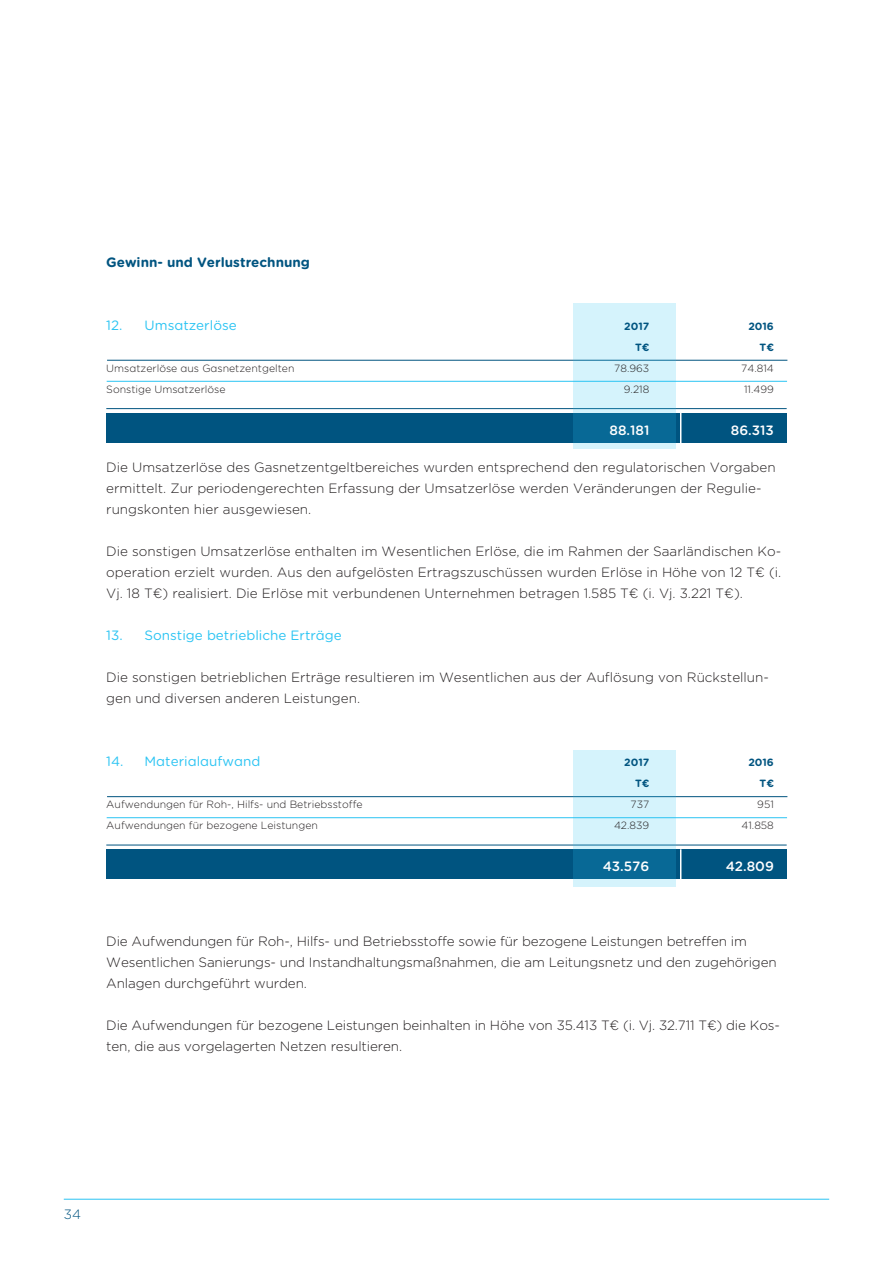
<style>
.page{position:relative;width:893px;height:1263px;background:#fff}
.page>*{position:absolute;margin:0;border:0;box-sizing:border-box;transform-origin:0 0}
.t1{font:300 13.5px/21px "Gotham Rounded";color:#231f20}
.t2{font:13.5px "Gotham Rounded";color:#2bc4f3}
.t3{font:700 13.5px "Gotham Rounded";color:#005480}
.t4{font:500 13.5px "Gotham Rounded";color:#fff}
.t5{font:300 13.5px "Gotham Rounded";color:#005480}
.t6{font:300 10.5px "Gotham Rounded";color:#231f20}
.t7{font:700 10.5px "Gotham Rounded";color:#005480}
</style>
<div class="page">
<hr style="left:64px;top:1199px;width:765px;height:1px;background:#2bc4f3">
<div style="left:106px;top:413px;width:681px;height:29px;background:#005480"></div>
<hr style="left:680px;top:407px;width:1px;height:36px;background:#fff">
<hr style="left:106px;top:408px;width:681px;height:1px;background:#005480">
<hr style="left:107px;top:360px;width:680px;height:1px;background:#005480">
<hr style="left:107px;top:381px;width:680px;height:1px;background:#2bc4f3">
<div style="left:106px;top:850px;width:681px;height:29px;background:#005480"></div>
<hr style="left:106px;top:845px;width:681px;height:1px;background:#005480">
<hr style="left:107px;top:796px;width:680px;height:1px;background:#005480">
<hr style="left:107px;top:817px;width:680px;height:1px;background:#2bc4f3">
<svg style="left:573px;top:750px;width:103px;height:136px;background:#a3d2e3"></svg>
<hr style="left:680px;top:849px;width:1px;height:36px;background:#fff">
<svg style="left:573px;top:303px;width:103px;height:145px;background:#a6d4e5"></svg>
<p class="t3" style="left:106px;top:252px;width:205px">Gewinn- und Verlustrechnung</p>
<p class="t2" style="left:106px;top:316px;width:132px">12. Umsatzerlöse</p>
<p class="t7" style="left:624px;top:318px;width:27px">2017</p>
<p class="t7" style="left:748px;top:318px;width:27px">2016</p>
<p class="t7" style="left:635px;top:339px;width:16px">T€</p>
<p class="t7" style="left:760px;top:339px;width:16px">T€</p>
<p class="t6" style="left:106px;top:361px;width:190px">Umsatzerlöse aus Gasnetzentgelten</p>
<p class="t6" style="left:614px;top:361px;width:37px">78.963</p>
<p class="t6" style="left:741px;top:361px;width:34px">74.814</p>
<p class="t6" style="left:106px;top:382px;width:121px">Sonstige Umsatzerlöse</p>
<p class="t6" style="left:624px;top:382px;width:27px">9.218</p>
<p class="t6" style="left:744px;top:382px;width:31px">11.499</p>
<p class="t4" style="left:609px;top:420px;width:41px">88.181</p>
<p class="t4" style="left:731px;top:420px;width:45px">86.313</p>
<p class="t1" style="left:106px;top:456px;width:671px">Die Umsatzerlöse des Gasnetzentgeltbereiches wurden entsprechend den regulatorischen Vorgaben ermittelt. Zur periodengerechten Erfassung der Umsatzerlöse werden Veränderungen der Regulie&shy;rungskonten hier ausgewiesen.</p>
<p class="t1" style="left:106px;top:540px;width:676px;text-align:justify">Die sonstigen Umsatzerlöse enthalten im Wesentlichen Erlöse, die im Rahmen der Saarländischen Ko&shy;operation erzielt wurden. Aus den aufgelösten Ertragszuschüssen wurden Erlöse in Höhe von 12 T€ (i.<br>Vj. 18 T€) realisiert. Die Erlöse mit verbundenen Unternehmen betragen 1.585 T€ (i. Vj. 3.221 T€).</p>
<p class="t2" style="left:106px;top:626px;width:237px">13. Sonstige betriebliche Erträge</p>
<p class="t1" style="left:106px;top:666px;width:664px">Die sonstigen betrieblichen Erträge resultieren im Wesentlichen aus der Auflösung von Rückstellun&shy;gen und diversen anderen Leistungen.</p>
<p class="t2" style="left:106px;top:752px;width:155px">14. Materialaufwand</p>
<p class="t7" style="left:624px;top:755px;width:27px">2017</p>
<p class="t7" style="left:748px;top:755px;width:27px">2016</p>
<p class="t7" style="left:635px;top:776px;width:16px">T€</p>
<p class="t7" style="left:760px;top:776px;width:16px">T€</p>
<p class="t6" style="left:106px;top:798px;width:258px">Aufwendungen für Roh-, Hilfs- und Betriebsstoffe</p>
<p class="t6" style="left:631px;top:798px;width:20px">737</p>
<p class="t6" style="left:757px;top:798px;width:18px">951</p>
<p class="t6" style="left:106px;top:819px;width:213px">Aufwendungen für bezogene Leistungen</p>
<p class="t6" style="left:614px;top:819px;width:37px">42.839</p>
<p class="t6" style="left:741px;top:819px;width:34px">41.858</p>
<p class="t4" style="left:603px;top:857px;width:48px">43.576</p>
<p class="t4" style="left:726px;top:857px;width:50px">42.809</p>
<p class="t1" style="left:106px;top:930px;width:672px">Die Aufwendungen für Roh-, Hilfs- und Betriebsstoffe sowie für bezogene Leistungen betreffen im<br>Wesentlichen Sanierungs- und Instandhaltungsmaßnahmen, die am Leitungsnetz und den zugehörigen<br>Anlagen durchgeführt wurden.</p>
<p class="t1" style="left:106px;top:1014px;width:675px">Die Aufwendungen für bezogene Leistungen beinhalten in Höhe von 35.413 T€ (i. Vj. 32.711 T€) die Kos&shy;ten, die aus vorgelagerten Netzen resultieren.</p>
<p class="t5" style="left:64px;top:1205px;width:19px">34</p>
</div>
